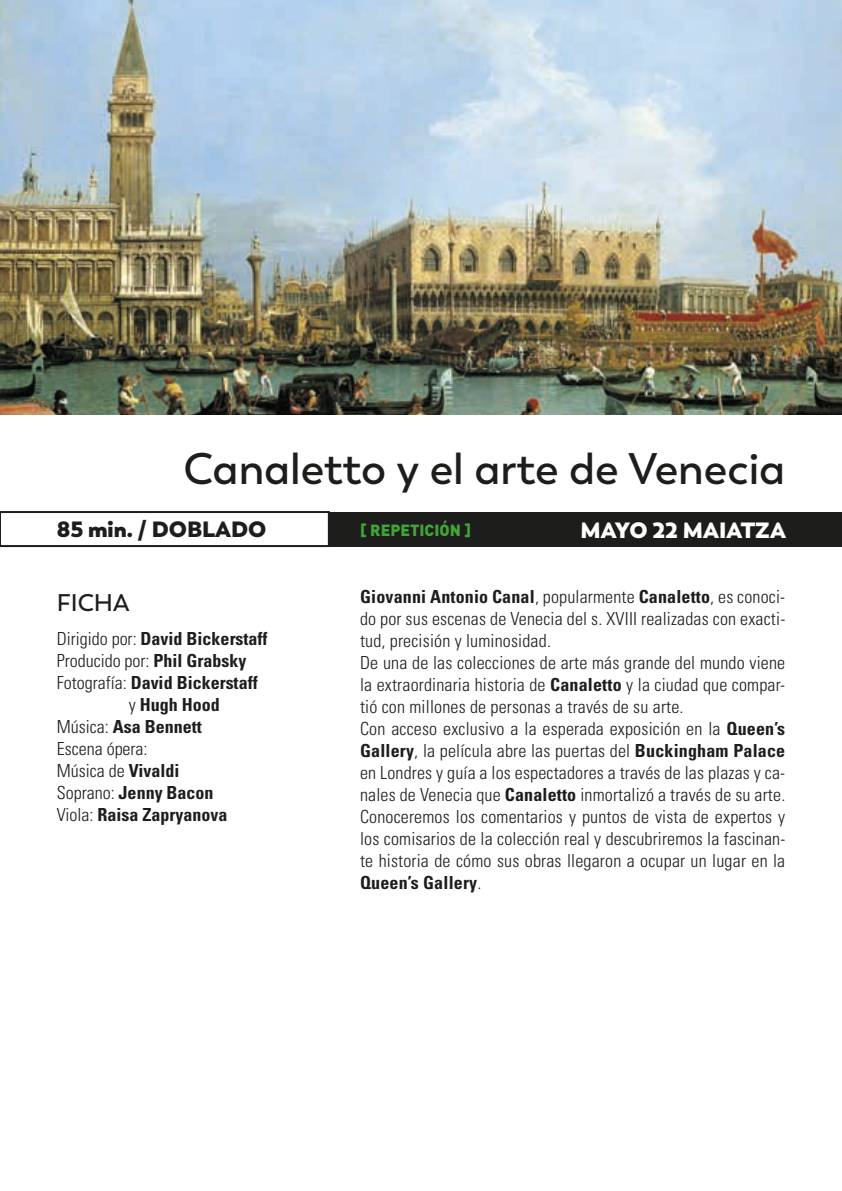
<style>
.page{position:relative;width:842px;height:1191px;background:#fff}
.page>*{position:absolute;margin:0;border:0;box-sizing:border-box;transform-origin:0 0}
.t1{font:600 44px "Trenda";color:#1d1d1b}
.t2{font:600 24px "Trenda";color:#1d1d1b}
.t3{font:800 22px "Trenda";color:#1d1d1b}
.t4{font:800 22px "Trenda";color:#fff}
.t5{font:300 condensed 18px/22px "Univers";letter-spacing:.01em;color:#1d1d1b}
.t6{font:700 condensed 18px "Univers";color:#1d1d1b}
.t7{font:900 16px "DIN";color:#3fa535}
.s1{font-weight:300}
.s2{font-weight:700}
</style>
<div class="page">
<div style="left:256px;top:512px;width:586px;height:34px;background:#1d1d1b"></div>
<div style="left:0;top:512px;width:329px;height:34px;background:#fff"></div>
<div style="left:0;top:511px;width:330px;height:36px;border:2px solid #1d1d1b"></div>
<img style="left:0;top:0;width:842px;height:414px">
<h1 class="t1" style="left:184px;top:443px;width:603px">Canaletto y el arte de Venecia</h1>
<p class="t3" style="left:57px;top:515px;width:211px">85 MIN. / DOBLADO</p>
<p class="t7" style="left:360px;top:519px;width:113px">[ REPETICIÓN ]</p>
<p class="t4" style="left:580px;top:516px;width:207px">MAYO 22 MAIATZA</p>
<h2 class="t2" style="left:57px;top:588px;width:74px">Ficha</h2>
<p class="t6" style="left:57px;top:627px;width:212px"><span class="s1">Dirigido por:</span> David Bickerstaff</p>
<p class="t5" style="left:57px;top:649px;width:191px">Producido por: <span class="s2">Phil Grabsky</span></p>
<p class="t6" style="left:57px;top:671px;width:202px"><span class="s1">Fotografía:</span> David Bickerstaff</p>
<p class="t6" style="left:129px;top:693px;width:92px"><span class="s1">y</span> Hugh Hood</p>
<p class="t6" style="left:57px;top:715px;width:146px"><span class="s1">Música:</span> Asa Bennett</p>
<p class="t5" style="left:57px;top:737px;width:92px">Escena ópera:</p>
<p class="t5" style="left:57px;top:759px;width:124px">Música de <span class="s2">Vivaldi</span></p>
<p class="t6" style="left:57px;top:781px;width:158px"><span class="s1">Soprano:</span> Jenny Bacon</p>
<p class="t6" style="left:57px;top:803px;width:172px"><span class="s1">Viola:</span> Raisa Zapryanova</p>
<p class="t5" style="left:360px;top:585px;width:427px"><span class="s2">Giovanni Antonio Canal</span>, popularmente <span class="s2">Canaletto</span>, es conoci&shy;do por sus escenas de Venecia del s. XVIII realizadas con exacti&shy;tud, precisión y luminosidad.<br>De una de las colecciones de arte más grande del mundo viene la extraordinaria historia de <span class="s2">Canaletto</span> y la ciudad que compar&shy;tió con millones de personas a través de su arte.<br>Con acceso exclusivo a la esperada exposición en la <span class="s2">Queen’s Gallery</span>, la película abre las puertas del <span class="s2">Buckingham Palace </span>en Londres y guía a los espectadores a través de las plazas y ca&shy;nales de Venecia que <span class="s2">Canaletto</span> inmortalizó a través de su arte.<br>Conoceremos los comentarios y puntos de vista de expertos y los comisarios de la colección real y descubriremos la fascinan&shy;te historia de cómo sus obras llegaron a ocupar un lugar en la <span class="s2">Queen’s Gallery</span>.</p>
</div>
